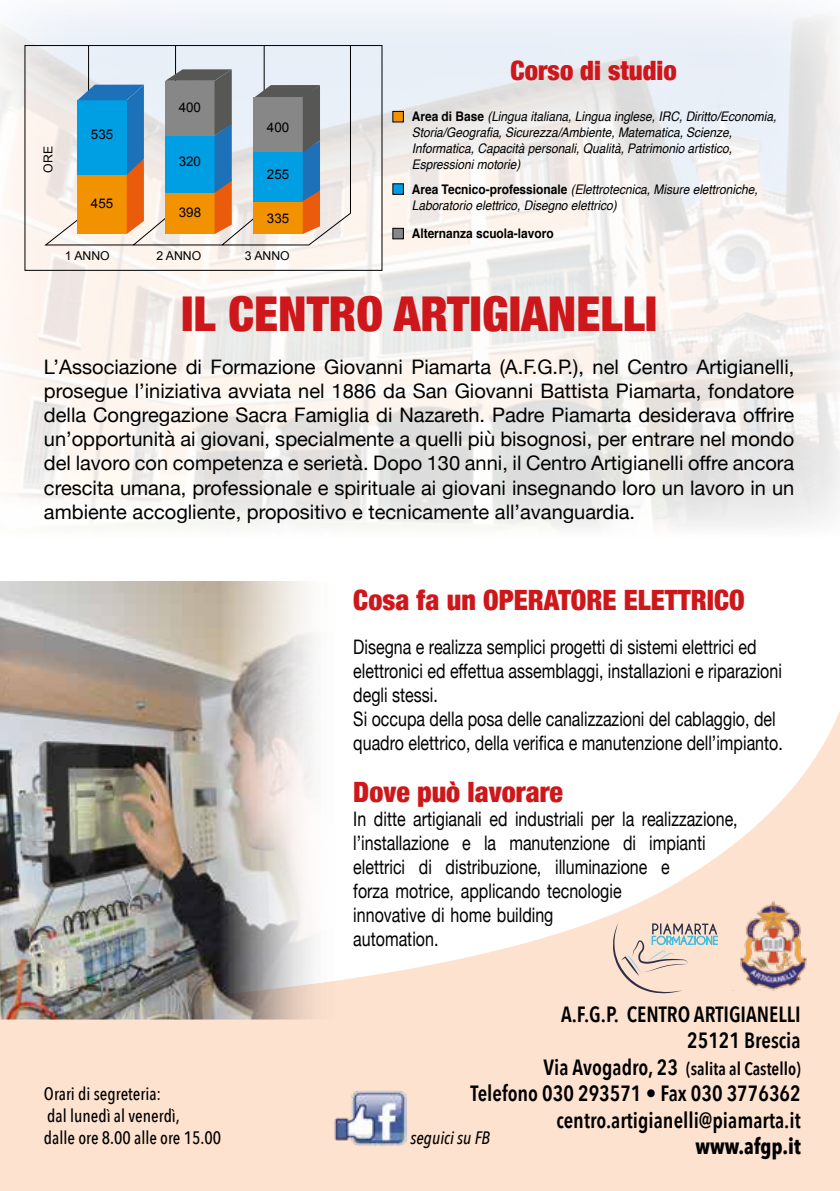
<style>
.page{position:relative;width:840px;height:1191px;background:#fff}
.page>*{position:absolute;margin:0;border:0;box-sizing:border-box;transform-origin:0 0}
.t1{font:900 condensed 48px "Helvetica Neue";color:#cd171a}
.t2{font:900 condensed 28px "Helvetica Neue";color:#cd171a}
.t3{font:900 condensed 26.6px "Helvetica Neue";color:#cd171a}
.t4{font:600 22px/26.4px "Avenir Next Condensed";color:#000;text-align:right;scale:.96 1}
.t5{font:700 22px "Avenir Next Condensed";color:#000;scale:.96 1}
.t6{font:20px/24px "Helvetica Neue";color:#000;text-align:justify}
.t7{font:20px/24px "Helvetica Neue";color:#000;scale:.8 1}
.t8{font:500 18px/22px "Avenir Next Condensed";color:#000;scale:.96 1}
.t9{font:600 18px "Avenir Next Condensed";color:#000;scale:.96 1}
.t10{font:italic 500 18px "Avenir Next Condensed";color:#000;scale:.96 1}
.t11{font:13.4px "Arial";color:#000}
.t12{font:italic 13.2px/15.8px "Helvetica";color:#000;scale:.9 1}
.t13{font:700 13.2px "Helvetica";color:#000;scale:.9 1}
.t14{font:12.2px "Arial";color:#000}
.s1{font-weight:700;font-style:normal}
.s2{font-size:22px}
</style>
<div class="page">
<img style="left:0;top:4px;width:839px;height:524px">
<svg style="left:0;top:713px;width:839px;height:478px;fill:#fde2cf"></svg>
<div style="left:392px;top:184px;width:11px;height:10px;background:#009fe3"></div>
<div style="left:392px;top:228px;width:11px;height:11px;background:#878787"></div>
<div style="left:392px;top:228px;width:11px;height:11px;border:1px solid #000"></div>
<div style="left:392px;top:111px;width:11px;height:11px;background:#f39200"></div>
<div style="left:392px;top:111px;width:11px;height:11px;border:1px solid #000"></div>
<svg style="left:45px;top:47px;width:305px;height:198px;background:#eaeaeb"></svg>
<hr style="left:264px;top:46px;width:1px;height:86px;background:#000">
<hr style="left:88px;top:46px;width:1px;height:86px;background:#000">
<div style="left:25px;top:45px;width:357px;height:225px;border:1px solid #000"></div>
<svg style="left:77px;top:85px;width:67px;height:149px;background:#6b8c81"></svg>
<svg style="left:165px;top:69px;width:67px;height:165px;background:#71857d"></svg>
<svg style="left:253px;top:85px;width:67px;height:149px;background:#6d847f"></svg>
<img style="left:333px;top:1090px;width:73px;height:55px">
<img style="left:726px;top:900px;width:91px;height:90px">
<svg style="left:612px;top:922px;width:105px;height:71px;background:#e2d1c4"></svg>
<img style="left:0;top:581px;width:340px;height:438px">
<p class="t14" style="left:40px;top:172px;width:28px;rotate:-90deg">ORE</p>
<p class="t11" style="left:91px;top:125px;width:24px">535</p>
<p class="t11" style="left:91px;top:194px;width:24px">455</p>
<p class="t11" style="left:179px;top:98px;width:24px">400</p>
<p class="t11" style="left:179px;top:152px;width:24px">320</p>
<p class="t11" style="left:179px;top:204px;width:24px">398</p>
<p class="t14" style="left:65px;top:248px;width:46px">1 ANNO</p>
<p class="t14" style="left:156px;top:248px;width:46px">2 ANNO</p>
<p class="t11" style="left:267px;top:119px;width:24px">400</p>
<p class="t11" style="left:267px;top:166px;width:24px">255</p>
<p class="t11" style="left:267px;top:209px;width:24px">335</p>
<p class="t14" style="left:245px;top:248px;width:46px">3 ANNO</p>
<h3 class="t3" style="left:510px;top:49px;width:168px">Corso di studio</h3>
<p class="t12" style="left:411px;top:109px;width:406px"><span class="s1">Area di Base</span> (Lingua italiana, Lingua inglese, IRC, Diritto/Economia, Storia/Geografia, Sicurezza/Ambiente, Matematica, Scienze, Informatica, Capacità personali, Qualità, Patrimonio artistico, Espressioni motorie)</p>
<p class="t12" style="left:411px;top:182px;width:385px"><span class="s1">Area Tecnico-professionale</span> (Elettrotecnica, Misure elettroniche,<br>Laboratorio elettrico, Disegno elettrico)</p>
<p class="t13" style="left:411px;top:223px;width:159px">Alternanza scuola-lavoro</p>
<h1 class="t1" style="left:181px;top:274px;width:477px">IL CENTRO ARTIGIANELLI</h1>
<p class="t6" style="left:44px;top:356px;width:751px">L’Associazione di Formazione Giovanni Piamarta (A.F.G.P.), nel Centro Artigianelli, prosegue l’iniziativa avviata nel 1886 da San Giovanni Battista Piamarta, fondatore della Congregazione Sacra Famiglia di Nazareth. Padre Piamarta desiderava offrire un’opportunità ai giovani, specialmente a quelli più bisognosi, per entrare nel mondo del lavoro con competenza e serietà. Dopo 130 anni, il Centro Artigianelli offre ancora crescita umana, professionale e spirituale ai giovani insegnando loro un lavoro in un ambiente accogliente, propositivo e tecnicamente all’avanguardia.</p>
<p class="t8" style="left:44px;top:1082px;width:186px">Orari di segreteria:<br>dal lunedì al venerdì,<br>dalle ore 8.00 alle ore 15.00</p>
<h2 class="t2" style="left:353px;top:577px;width:393px">Cosa fa un OPERATORE ELETTRICO</h2>
<p class="t7" style="left:353px;top:636px;width:538px">Disegna e realizza semplici progetti di sistemi elettrici ed elettronici ed effettua assemblaggi, installazioni e riparazioni degli stessi.<br>Si occupa della posa delle canalizzazioni del cablaggio, del quadro elettrico, della verifica e manutenzione dell’impianto.</p>
<h2 class="t2" style="left:353px;top:768px;width:211px">Dove può lavorare</h2>
<p class="t7" style="left:353px;top:807px;width:481px">In ditte artigianali ed industriali per la realizzazione, l’installazione e la manutenzione di impianti elettrici di distribuzione, illuminazione e<br>forza motrice, applicando tecnologie<br>innovative di home building<br>automation.</p>
<p class="t4" style="left:560px;top:1000px;width:251px">A.F.G.P. CENTRO ARTIGIANELLI<br>25121 Brescia</p>
<p class="t9" style="left:543px;top:1053px;width:269px"><span class="s2">Via Avogadro, 23</span> (salita al Castello)</p>
<p class="t4" style="left:470px;top:1079px;width:345px">Telefono 030 293571 • Fax 030 3776362 centro.artigianelli@piamarta.it</p>
<p class="t5" style="left:695px;top:1132px;width:111px">www.afgp.it</p>
<p class="t10" style="left:410px;top:1127px;width:84px">seguici su FB</p>
</div>
